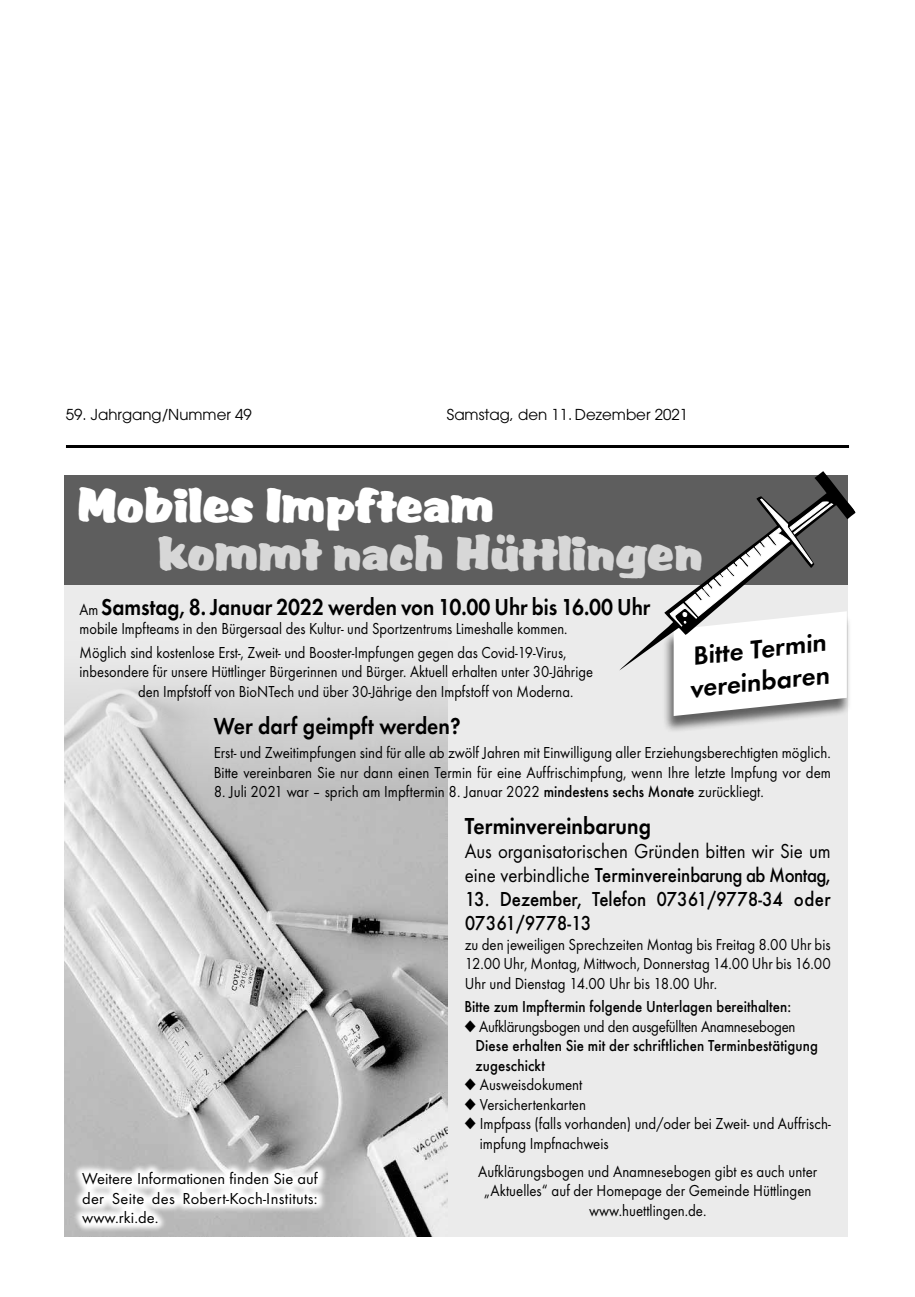
<style>
.page{position:relative;width:915px;height:1297px;background:#fff}
.page>*{position:absolute;margin:0;border:0;box-sizing:border-box;transform-origin:0 0}
.t1{font:45.75px "Accent";color:#d7d7d7;scale:.87 1}
.t2{font:45.75px "Accent";color:#fff;scale:.87 1}
.t3{font:600 27px/32.4px "Futura T";color:#000}
.t4{font:600 24px "Futura T";letter-spacing:-.005em;color:#000;scale:.88 1}
.t5{font:600 24px "Futura T";letter-spacing:-.005em;color:#000;scale:.9 1}
.t6{font:21px/24px "Futura T";color:#000;scale:.9 1}
.t7{font:500 21px/24px "Futura T";letter-spacing:-.005em;color:#000;scale:.9 1}
.t8{font:16.5px/19.5px "Futura T";color:#000;scale:.9 1}
.t9{font:16.5px/23.7px "Futura T";color:#000;scale:.88 1}
.t10{font:500 16.5px/19.5px "Futura T";letter-spacing:.005em;color:#000;scale:.9 1}
.t11{font:16.5px/19.5px "Futura T";color:#000;text-align:justify}
.t12{font:15px "Avant Garde";color:#000}
.s1{font-weight:400;font-size:16.5px}
.s2{font-weight:500}
.s3{font-weight:400}
</style>
<div class="page">
<hr style="left:66px;top:445px;width:782px;height:3px;background:#000">
<div style="left:64px;top:570px;width:783px;height:667px;background:#ebebeb"></div>
<div style="left:64px;top:475px;width:783px;height:110px;background:#5e5e5e"></div>
<img style="left:65px;top:678px;width:382px;height:559px">
<div style="left:662px;top:614px;width:189px;height:120px;background:#000;opacity:.59"></div>
<svg style="left:619px;top:471px;width:236px;height:245px"></svg>
<svg style="left:73px;top:1162px;width:254px;height:71px"></svg>
<p class="t12" style="left:66px;top:406px;width:187px">59. Jahrgang/Nummer 49</p>
<p class="t12" style="left:446px;top:406px;width:242px">Samstag, den 11. Dezember 2021</p>
<h1 class="t2" style="left:77px;top:474px;width:480px">Mobiles Impfteam</h1>
<h1 class="t1" style="left:158px;top:521px;width:627px">kommt nach Hüttlingen</h1>
<h3 class="t4" style="left:80px;top:592px;width:650px"><span class="s1">Am</span> Samstag, 8. Januar 2022 werden von 10.00 Uhr bis 16.00 Uhr</h3>
<p class="t9" style="left:80px;top:617px;width:555px">mobile Impfteams in den Bürgersaal des Kultur- und Sportzentrums Limeshalle kommen.<br>Möglich sind kostenlose Erst-, Zweit- und Booster-Impfungen gegen das Covid-19-Virus,</p>
<p class="t9" style="left:138px;top:662px;width:518px;line-height:19.5px;text-indent:-59px">inbesondere für unsere Hüttlinger Bürgerinnen und Bürger. Aktuell erhalten unter 30-Jährige den Impfstoff von BioNTech und über 30-Jährige den Impfstoff von Moderna.</p>
<h2 class="t3" style="left:684px;top:640px;width:142px;rotate:-6deg">Bitte Termin vereinbaren</h2>
<h3 class="t5" style="left:213px;top:712px;width:276px">Wer darf geimpft werden?</h3>
<p class="t8" style="left:213px;top:743px;width:687px">Erst- und Zweitimpfungen sind für alle ab zwölf Jahren mit Einwilligung aller Erziehungsberechtigten möglich.<br>Bitte vereinbaren Sie nur dann einen Termin für eine Auffrischimpfung, wenn Ihre letzte Impfung vor dem</p>
<p class="t8" style="left:213px;top:782px;width:612px">8. Juli 2021 war – sprich am Impftermin 8. Januar 2022 <span class="s2">mindestens sechs Monate</span> zurückliegt.</p>
<h3 class="t5" style="left:464px;top:812px;width:208px">Terminvereinbarung</h3>
<p class="t6" style="left:464px;top:839px;width:408px">Aus organisatorischen Gründen bitten wir Sie um eine verbindliche <span class="s2">Terminvereinbarung ab Montag,</span></p>
<p class="t7" style="left:464px;top:887px;width:408px">13. Dezember, Telefon 07361/9778-34 oder<br>07361/9778-13</p>
<p class="t8" style="left:464px;top:934px;width:408px;text-align:justify">zu den jeweiligen Sprechzeiten Montag bis Freitag 8.00 Uhr bis 12.00 Uhr, Montag, Mittwoch, Donnerstag 14.00 Uhr bis 16.00<br>Uhr und Dienstag 14.00 Uhr bis 18.00 Uhr.</p>
<p class="t10" style="left:464px;top:997px;width:364px">Bitte zum Impftermin folgende Unterlagen bereithalten:</p>
<p class="t10" style="left:475px;top:1016px;width:382px;text-indent:-11px">◆ <span class="s3">Aufklärungsbogen und den ausgefüllten Anamnesebogen<br></span>Diese erhalten Sie mit der schriftlichen Terminbestätigung zugeschickt</p>
<p class="t8" style="left:464px;top:1075px;width:133px">◆ Ausweisdokument</p>
<p class="t8" style="left:464px;top:1094px;width:137px">◆ Versichertenkarten</p>
<p class="t8" style="left:479px;top:1114px;width:391px;text-indent:-15px">◆ Impfpass (falls vorhanden) und/oder bei Zweit- und Auffrisch&shy;impfung Impfnachweis</p>
<p class="t8" style="left:478px;top:1161px;width:378px;text-align:center">Aufklärungsbogen und Anamnesebogen gibt es auch unter „Aktuelles“ auf der Homepage der Gemeinde Hüttlingen www.huettlingen.de.</p>
<p class="t11" style="left:82px;top:1169px;width:237px">Weitere Informationen finden Sie auf der Seite des Robert-Koch-Instituts: www.rki.de.</p>
</div>
